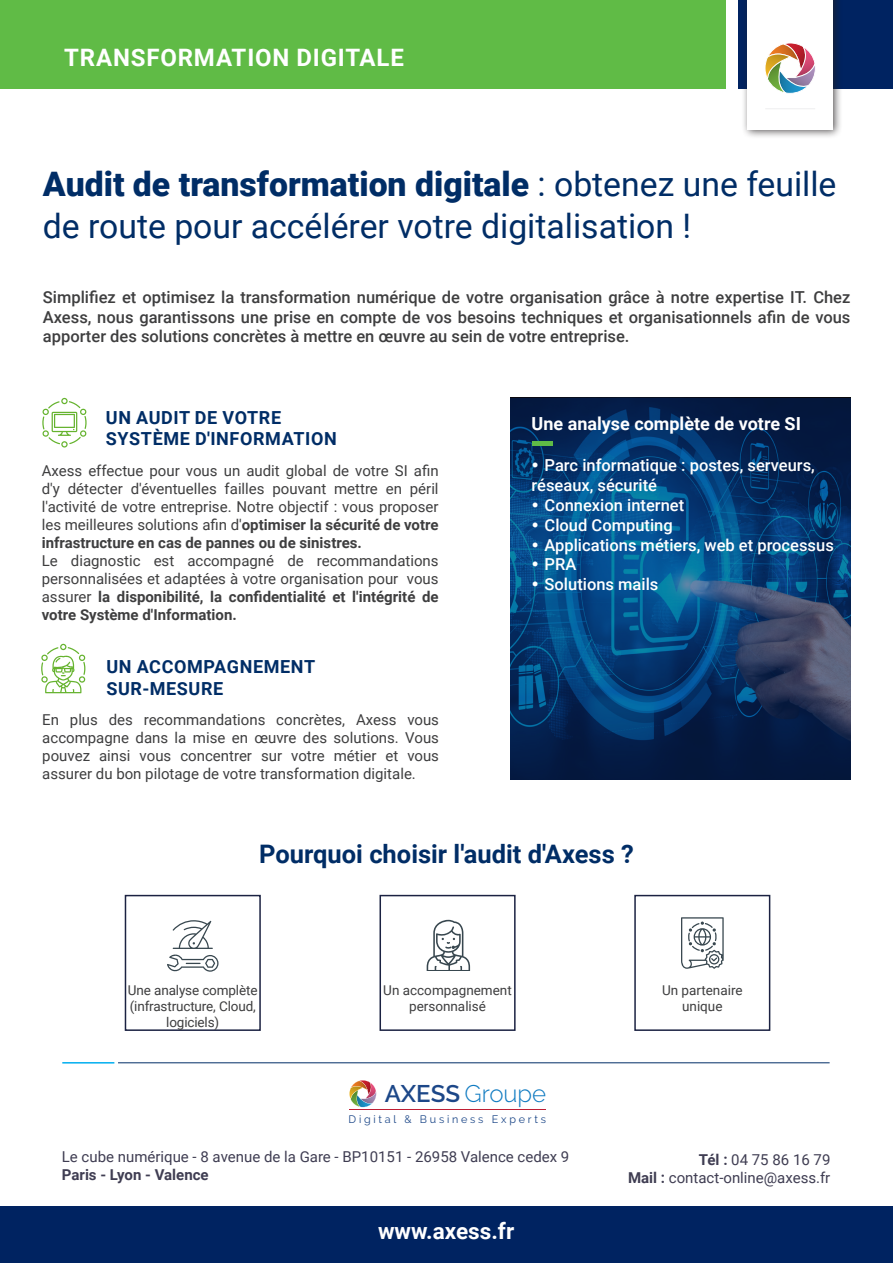
<style>
.page{position:relative;width:893px;height:1263px;background:#fff}
.page>*{position:absolute;margin:0;border:0;box-sizing:border-box;transform-origin:0 0}
.t1{font:33.75px/42px "Roboto";color:#002d66}
.t2{font:700 25.5px "Roboto";color:#002d66}
.GRAND_TITRE{font:700 24px "Roboto";letter-spacing:.035em;color:#fff}
.t3{font:300 24px "Raleway";color:#107bc1}
.t4{font:700 22.5px "Roboto";color:#fff}
.t5{font:700 18px "Roboto";letter-spacing:.035em;color:#002d66}
.t6{font:700 18px "Roboto";color:#fff}
.t7{font:500 16.5px/19.8px "Roboto";color:#3e3e3f;text-align:justify}
.t8{font:500 16.5px/19.8px "Roboto";color:#fff}
.t9{font:15px/18px "Roboto";color:#3e3e3f;text-align:justify}
.t10{font:15px "Roboto";color:#3f3d52}
.t11{font:700 15px "Roboto";color:#3f3d52}
.t12{font:13.5px/16.2px "Roboto";letter-spacing:-.01em;color:#3e3e3f;text-align:center}
.t13{font:10.8px "Raleway";letter-spacing:.255em;color:#1c4788}
.s1{font-weight:900}
.s2{font-weight:700}
.s3{font-weight:600;color:#1c4788}
</style>
<div class="page">
<svg style="left:510px;top:398px;width:340px;height:381px;background:#0a3a6c"></svg>
<svg style="left:41px;top:644px;width:45px;height:49px"></svg>
<div style="left:634px;top:895px;width:136px;height:136px;border:2px solid #1b2242"></div>
<div style="left:0;top:0;width:725px;height:88px;background:#60bb46"></div>
<div style="left:738px;top:0;width:155px;height:88px;background:#002361"></div>
<div style="left:741px;top:0;width:101px;height:139px;background:#231f20;opacity:.75"></div>
<div style="left:748px;top:0;width:85px;height:129px;background:#fff"></div>
<svg style="left:765px;top:43px;width:50px;height:51px"></svg>
<hr style="left:765px;top:108px;width:50px;height:1px;background:#eeeeef">
<div style="left:125px;top:895px;width:136px;height:136px;border:2px solid #1b2242"></div>
<div style="left:379px;top:895px;width:137px;height:136px;border:2px solid #1b2242"></div>
<hr style="left:62px;top:1062px;width:52px;height:1px;background:#00aeef">
<hr style="left:118px;top:1062px;width:712px;height:1px;background:#002d66">
<svg style="left:349px;top:1080px;width:27px;height:27px"></svg>
<hr style="left:349px;top:1110px;width:197px;height:1px;background:#be1e34">
<div style="left:1px;top:1206px;width:892px;height:57px;background:#002361"></div>
<svg style="left:42px;top:398px;width:45px;height:49px"></svg>
<svg style="left:167px;top:920px;width:52px;height:52px"></svg>
<svg style="left:681px;top:917px;width:43px;height:52px"></svg>
<svg style="left:426px;top:920px;width:45px;height:51px"></svg>
<div style="left:533px;top:441px;width:20px;height:5px;background:#60bb46"></div>
<svg style="left:539px;top:471px;width:17px;height:1px"></svg>
<svg style="left:539px;top:511px;width:17px;height:1px"></svg>
<svg style="left:539px;top:531px;width:17px;height:1px"></svg>
<svg style="left:539px;top:550px;width:17px;height:1px"></svg>
<svg style="left:539px;top:570px;width:17px;height:1px"></svg>
<svg style="left:539px;top:590px;width:17px;height:1px"></svg>
<p class="GRAND_TITRE" style="left:64px;top:40px;width:341px">TRANSFORMATION DIGITALE</p>
<p class="t1" style="left:43px;top:162px;width:795px"><span class="s1">Audit de transformation digitale</span> : obtenez une feuille de route pour accélérer votre digitalisation !</p>
<p class="t7" style="left:43px;top:286px;width:809px">Simplifiez et optimisez la transformation numérique de votre organisation grâce à notre expertise IT. Chez Axess, nous garantissons une prise en compte de vos besoins techniques et organisationnels afin de vous apporter des solutions concrètes à mettre en œuvre au sein de votre entreprise.</p>
<p class="t5" style="left:106px;top:405px;width:177px">UN AUDIT DE VOTRE</p>
<p class="t5" style="left:106px;top:426px;width:233px">SYSTÈME D'INFORMATION</p>
<p class="t9" style="left:42px;top:461px;width:398px">Axess effectue pour vous un audit global de votre SI afin d'y détecter d'éventuelles failles pouvant mettre en péril l'activité de votre entreprise. Notre objectif : vous proposer les meilleures solutions afin d'<span class="s2">optimiser la sécurité de votre infrastructure en cas de pannes ou de sinistres.</span></p>
<p class="t9" style="left:42px;top:551px;width:398px">Le diagnostic est accompagné de recommandations personnalisées et adaptées à votre organisation pour vous assurer <span class="s2">la disponibilité, la confidentialité et l'intégrité de votre Système d'Information.</span></p>
<p class="t5" style="left:106px;top:654px;width:210px">UN ACCOMPAGNEMENT</p>
<p class="t5" style="left:106px;top:675px;width:118px">SUR-MESURE</p>
<p class="t9" style="left:42px;top:710px;width:398px">En plus des recommandations concrètes, Axess vous accompagne dans la mise en œuvre des solutions. Vous pouvez ainsi vous concentrer sur votre métier et vous assurer du bon pilotage de votre transformation digitale.</p>
<p class="t6" style="left:531px;top:411px;width:271px">Une analyse complète de votre SI</p>
<p class="t8" style="left:531px;top:455px;width:285px">• Parc informatique : postes, serveurs, réseaux, sécurité</p>
<p class="t8" style="left:531px;top:494px;width:154px">• Connexion internet</p>
<p class="t8" style="left:531px;top:514px;width:143px">• Cloud Computing</p>
<p class="t8" style="left:531px;top:534px;width:304px">• Applications métiers, web et processus</p>
<p class="t8" style="left:531px;top:554px;width:46px">• PRA</p>
<p class="t8" style="left:531px;top:574px;width:128px">• Solutions mails</p>
<p class="t2" style="left:259px;top:836px;width:376px">Pourquoi choisir l'audit d'Axess ?</p>
<p class="t12" style="left:128px;top:981px;width:131px">Une analyse complète (infrastructure, Cloud, logiciels)</p>
<p class="t12" style="left:383px;top:981px;width:130px">Un accompagnement personnalisé</p>
<p class="t3" style="left:385px;top:1080px;width:163px"><span class="s3">AXESS</span> Groupe</p>
<p class="t13" style="left:349px;top:1113px;width:199px">Digital &amp; Business Experts</p>
<p class="t12" style="left:662px;top:981px;width:82px">Un partenaire</p>
<p class="t12" style="left:682px;top:998px;width:42px">unique</p>
<p class="t10" style="left:62px;top:1146px;width:509px">Le cube numérique - 8 avenue de la Gare - BP10151 - 26958 Valence cedex 9</p>
<p class="t11" style="left:62px;top:1164px;width:148px">Paris - Lyon - Valence</p>
<p class="t4" style="left:378px;top:1215px;width:138px">www.axess.fr</p>
<p class="t10" style="left:699px;top:1149px;width:133px"><span class="s2">Tél :</span> 04 75 86 16 79</p>
<p class="t10" style="left:628px;top:1167px;width:204px"><span class="s2">Mail :</span> contact-online@axess.fr</p>
</div>
